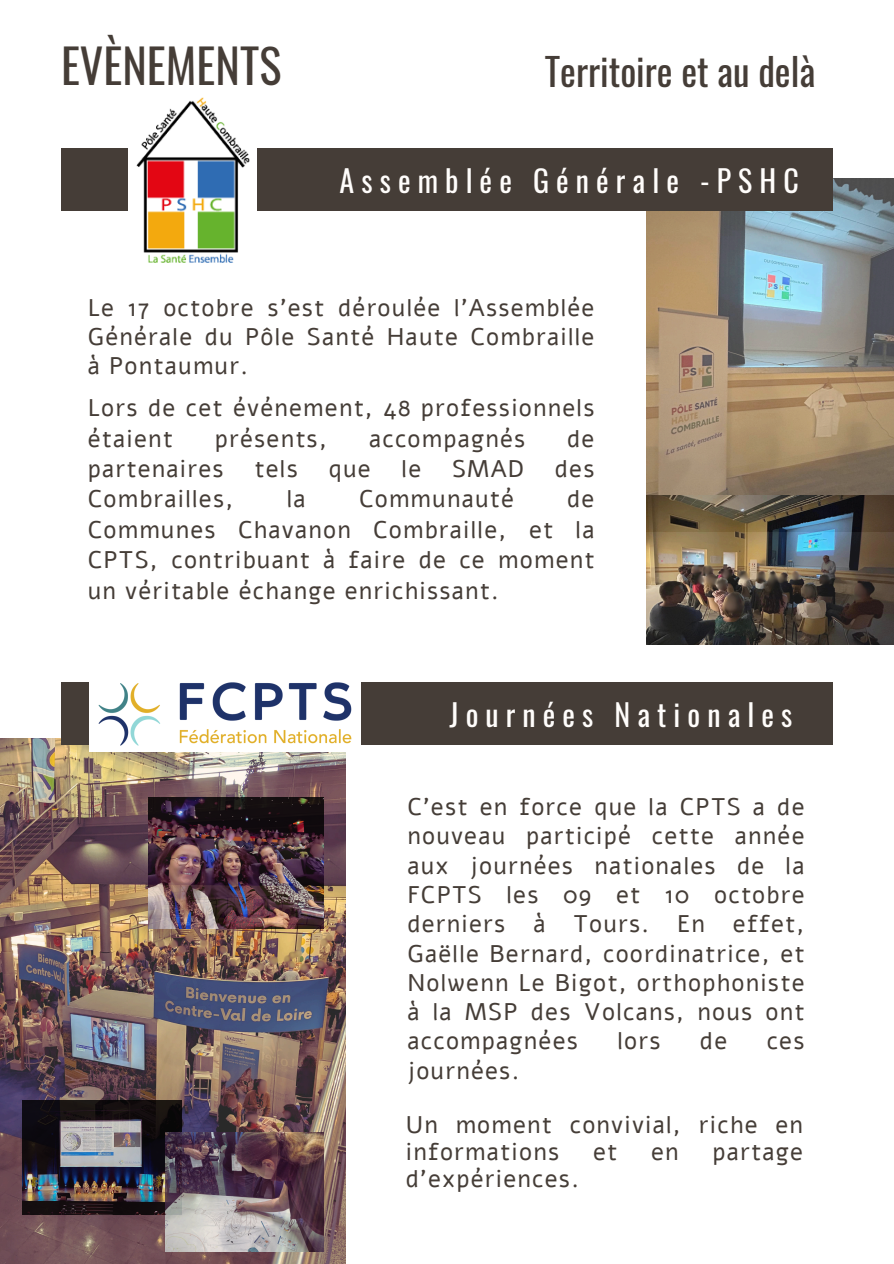
<style>
.page{position:relative;width:894px;height:1264px;background:#fff}
.page>*{position:absolute;margin:0;border:0;box-sizing:border-box;transform-origin:0 0}
.t1{font:46.5px "Oswald";color:#453d37}
.t2{font:37.5px "Oswald";color:#453d37}
.t3{font:30px "Oswald";letter-spacing:.235em;color:#fffdfb}
.t4{font:24px/29.2px "Alef";letter-spacing:.05em;color:#453d37;text-align:justify}
</style>
<div class="page">
<img style="left:0;top:738px;width:345px;height:525px">
<div style="left:61px;top:682px;width:771px;height:63px;background:#453d37"></div>
<img style="left:148px;top:797px;width:176px;height:131px">
<img style="left:23px;top:1100px;width:158px;height:114px">
<img style="left:165px;top:1132px;width:159px;height:119px">
<img style="left:89px;top:682px;width:272px;height:69px">
<img style="left:646px;top:179px;width:247px;height:317px">
<div style="left:61px;top:148px;width:771px;height:63px;background:#453d37"></div>
<div style="left:128px;top:98px;width:129px;height:162px;background:#fff"></div>
<img style="left:136px;top:98px;width:114px;height:164px">
<img style="left:646px;top:496px;width:247px;height:148px">
<h2 class="t1" style="left:61px;top:30px;width:222px">EVÈNEMENTS</h2>
<h1 class="t2" style="left:544px;top:42px;width:272px">Territoire et au delà</h1>
<p class="t3" style="left:339px;top:158px;width:460px">Assemblée Générale -PSHC</p>
<p class="t4" style="left:88px;top:293px;width:508px">Le 17 octobre s’est déroulée l’Assemblée Générale du Pôle Santé Haute Combraille à Pontaumur.</p>
<p class="t4" style="left:88px;top:393px;width:508px;line-height:30.3px">Lors de cet événement, 48 professionnels étaient</p>
<p class="t4" style="left:215px;top:424px;width:114px">présents,</p>
<p class="t4" style="left:369px;top:424px;width:158px">accompagnés</p>
<p class="t4" style="left:567px;top:424px;width:29px">de</p>
<p class="t4" style="left:88px;top:454px;width:137px">partenaires</p>
<p class="t4" style="left:254px;top:454px;width:45px">tels</p>
<p class="t4" style="left:328px;top:454px;width:44px">que</p>
<p class="t4" style="left:401px;top:454px;width:21px">le</p>
<p class="t4" style="left:452px;top:454px;width:73px">SMAD</p>
<p class="t4" style="left:554px;top:454px;width:41px">des</p>
<p class="t4" style="left:88px;top:485px;width:147px">Combrailles,</p>
<p class="t4" style="left:287px;top:485px;width:20px">la</p>
<p class="t4" style="left:359px;top:485px;width:156px">Communauté</p>
<p class="t4" style="left:88px;top:484px;width:508px;line-height:30.3px;text-indent:479px">de Communes Chavanon Combraille, et la CPTS, contribuant à faire de ce moment un véritable échange enrichissant.</p>
<p class="t3" style="left:449px;top:691px;width:344px">Journées Nationales</p>
<h3 class="t4" style="left:407px;top:792px;width:398px">C’est en force que la CPTS a de nouveau participé cette année aux journées nationales de la FCPTS les 09 et 10 octobre derniers à Tours. En effet, Gaëlle Bernard, coordinatrice, et Nolwenn Le Bigot, orthophoniste à la MSP des Volcans, nous ont accompagnées</h3>
<h3 class="t4" style="left:617px;top:1026px;width:45px">lors</h3>
<h3 class="t4" style="left:699px;top:1026px;width:29px">de</h3>
<h3 class="t4" style="left:766px;top:1026px;width:39px">ces</h3>
<h3 class="t4" style="left:407px;top:1056px;width:113px">journées.</h3>
<p class="t4" style="left:406px;top:1111px;width:398px;line-height:27px">Un moment convivial, riche en informations</p>
<p class="t4" style="left:593px;top:1136px;width:26px">et</p>
<p class="t4" style="left:651px;top:1136px;width:29px">en</p>
<p class="t4" style="left:712px;top:1136px;width:92px">partage</p>
<p class="t4" style="left:406px;top:1163px;width:174px">d’expériences.</p>
</div>
